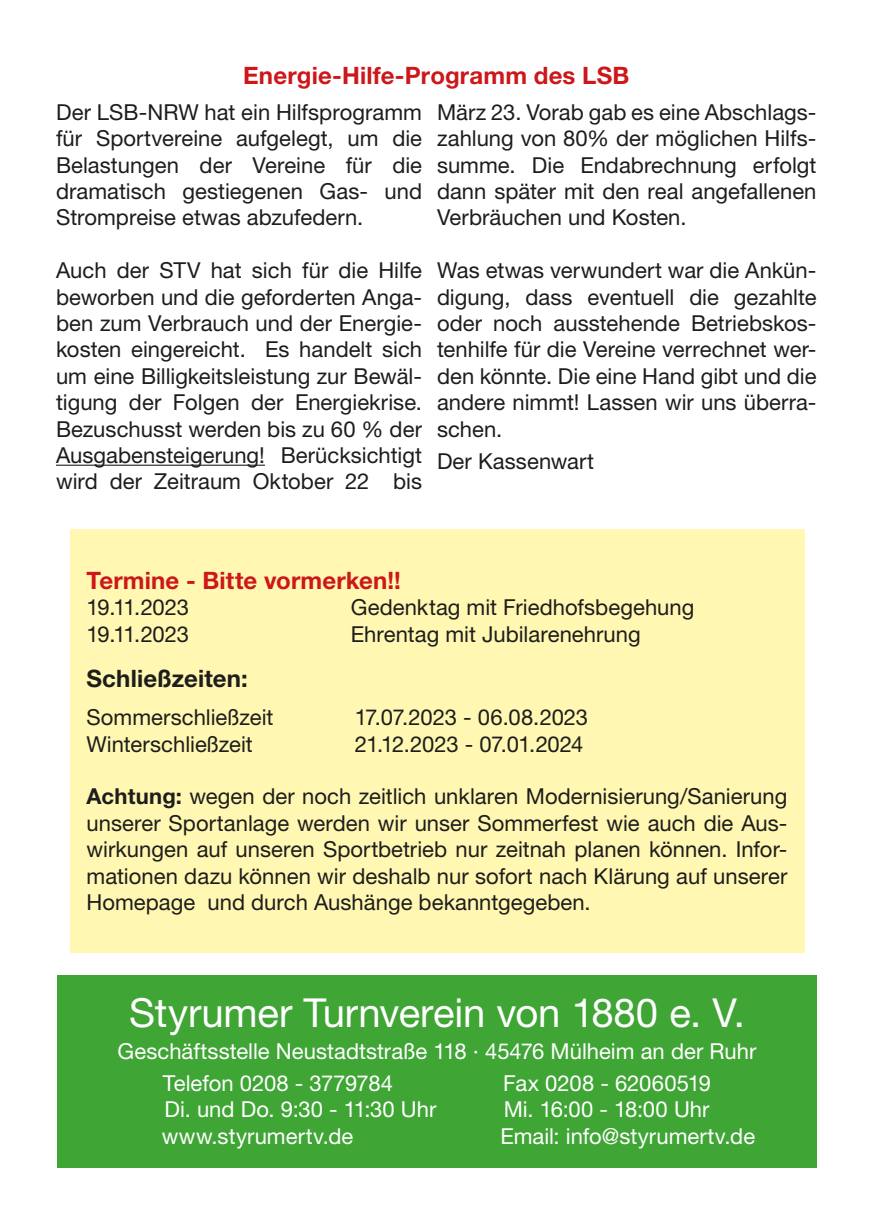
<style>
.page{position:relative;width:874px;height:1225px;background:#fff}
.page>*{position:absolute;margin:0;border:0;box-sizing:border-box;transform-origin:0 0}
.t1{font:40px "Helvetica Neue LT Std";letter-spacing:-.005em;color:#fff}
.t2{font:700 24px "Helvetica Neue LT Std";letter-spacing:.005em;color:#cd171a}
.t3{font:700 24px "Helvetica Neue LT Std";letter-spacing:.005em;color:#1d1d1b}
.t4{font:22px/26.4px "Helvetica Neue LT Std";color:#1d1d1b;text-align:justify}
.t5{font:22px/32px "Helvetica Neue LT Std";color:#fff}
.t6{font:22px "Helvetica Neue LT Std";letter-spacing:-.02em;color:#1d1d1b}
.s1{font-weight:700}
</style>
<div class="page">
<div style="left:57px;top:975px;width:759px;height:193px;background:#3fa535"></div>
<div style="left:69px;top:529px;width:735px;height:423px;background:#fff7b2"></div>
<hr style="left:56px;top:464px;width:209px;height:2px;background:#1d1d1b">
<p class="t2" style="left:243px;top:61px;width:387px">Energie-Hilfe-Programm des LSB</p>
<p class="t4" style="left:56px;top:98px;width:367px">Der LSB-NRW hat ein Hilfsprogramm für Sportvereine aufgelegt, um die Belastungen der Vereine für die dramatisch gestiegenen Gas- und Strompreise etwas abzufedern.</p>
<p class="t4" style="left:56px;top:257px;width:367px">Auch der STV hat sich für die Hilfe beworben und die geforderten Anga&shy;ben zum Verbrauch und der Energie&shy;kosten eingereicht. Es handelt sich um eine Billigkeitsleistung zur Bewäl&shy;tigung der Folgen der Energiekrise.<br>Bezuschusst werden bis zu 60 % der Ausgabensteigerung! Berücksichtigt wird der Zeitraum Oktober 22 bis</p>
<p class="t4" style="left:437px;top:98px;width:381px">März 23. Vorab gab es eine Abschlags&shy;zahlung von 80% der möglichen Hilfs&shy;summe. Die Endabrechnung erfolgt dann später mit den real angefallenen Verbräuchen und Kosten.</p>
<p class="t4" style="left:437px;top:257px;width:381px">Was etwas verwundert war die Ankün&shy;digung, dass eventuell die gezahlte oder noch ausstehende Betriebskos&shy;tenhilfe für die Vereine verrechnet wer&shy;den könnte. Die eine Hand gibt und die andere nimmt! Lassen wir uns überra&shy;schen.</p>
<p class="t4" style="left:437px;top:447px;width:159px">Der Kassenwart</p>
<p class="t2" style="left:86px;top:565px;width:316px">Termine - Bitte vormerken!!</p>
<p class="t4" style="left:86px;top:594px;width:104px">19.11.2023</p>
<p class="t4" style="left:350px;top:594px;width:345px">Gedenktag mit Friedhofsbegehung</p>
<p class="t4" style="left:86px;top:620px;width:104px">19.11.2023</p>
<p class="t4" style="left:350px;top:620px;width:291px">Ehrentag mit Jubilarenehrung</p>
<p class="t3" style="left:86px;top:664px;width:163px">Schließzeiten:</p>
<p class="t4" style="left:86px;top:704px;width:188px">Sommerschließzeit</p>
<p class="t4" style="left:354px;top:704px;width:235px">17.07.2023 - 06.08.2023</p>
<p class="t4" style="left:86px;top:730px;width:168px">Winterschließzeit</p>
<p class="t6" style="left:354px;top:730px;width:230px">21.12.2023 - 07.01.2024</p>
<p class="t4" style="left:86px;top:783px;width:702px"><span class="s1">Achtung:</span> wegen der noch zeitlich unklaren Modernisierung/Sanierung unserer Sportanlage werden wir unser Sommerfest wie auch die Aus&shy;wirkungen auf unseren Sportbetrieb nur zeitnah planen können. Infor&shy;mationen dazu können wir deshalb nur sofort nach Klärung auf unserer Homepage und durch Aushänge bekanntgegeben.</p>
<h1 class="t1" style="left:129px;top:988px;width:617px">Styrumer Turnverein von 1880 e. V.</h1>
<p class="t5" style="left:163px;top:1034px;width:594px;text-indent:-45px">Geschäftsstelle Neustadtstraße 118 ∙ 45476 Mülheim an der Ruhr<br>Telefon 0208 - 3779784</p>
<p class="t5" style="left:503px;top:1066px;width:209px">Fax 0208 - 62060519</p>
<p class="t5" style="left:164px;top:1093px;width:273px">Di. und Do. 9:30 - 11:30 Uhr</p>
<p class="t5" style="left:503px;top:1093px;width:207px">Mi. 16:00 - 18:00 Uhr</p>
<p class="t5" style="left:161px;top:1119px;width:193px">www.styrumertv.de</p>
<p class="t5" style="left:500px;top:1119px;width:256px">Email: info@styrumertv.de</p>
</div>
